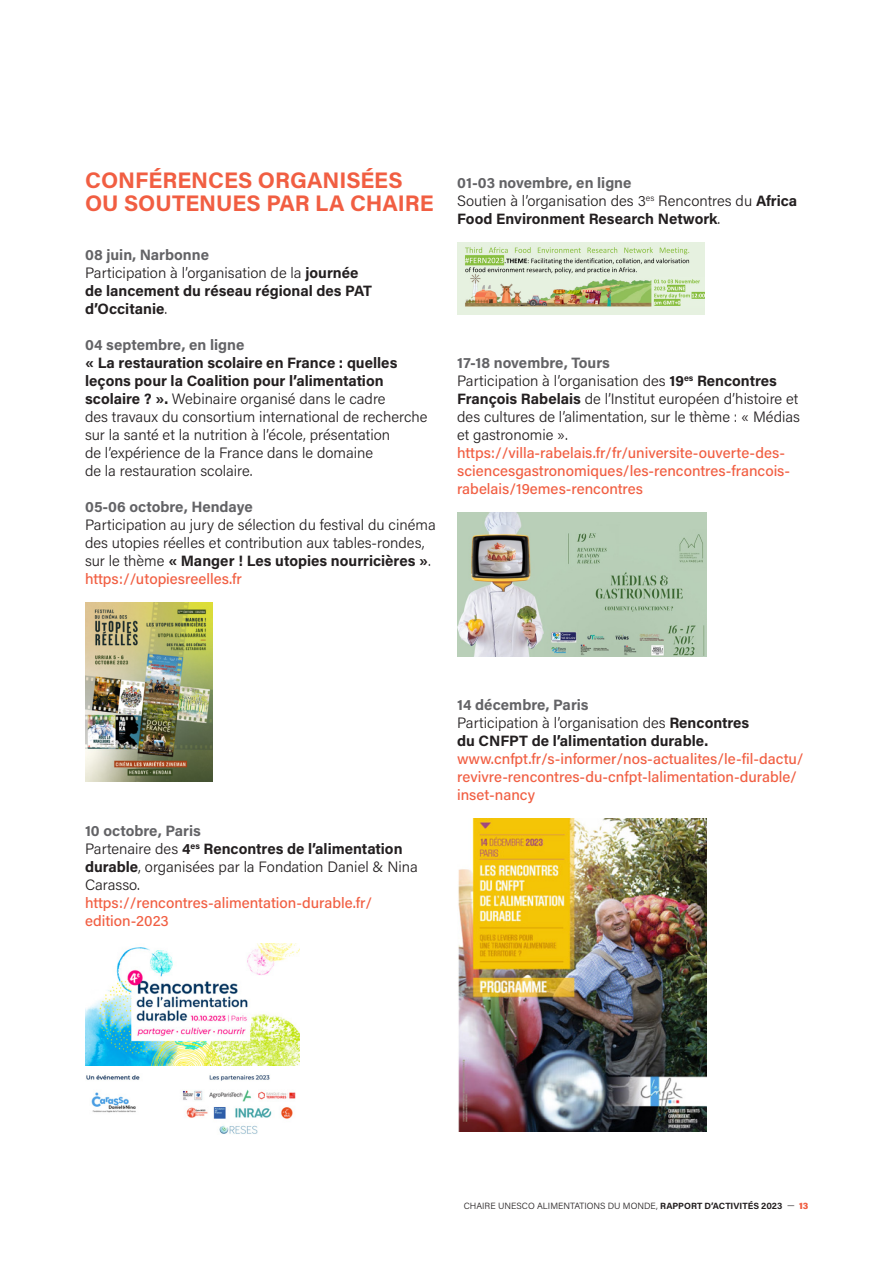
<style>
.page{position:relative;width:893px;height:1263px;background:#fff}
.page>*{position:absolute;margin:0;border:0;box-sizing:border-box;transform-origin:0 0}
.T2{font:700 22.5px/22.5px "Acumin Pro";color:#f15e42}
.TEXTE{font:300 15px/18px "Acumin Pro";color:#231f20}
.TexteWEB{font:500 15px/18px "Acumin Pro";color:#f15e42}
.TEXTE-2{font:700 15px/18px "Acumin Pro";color:#231f20}
.T3_gris{font:700 15px "Acumin Pro";color:#636366}
.t1{font:300 9px "Acumin Pro";letter-spacing:.005em;color:#231f20}
.s1{font-weight:300}
.s2{font-weight:700}
.s3{font-weight:900;color:#f15e42}
</style>
<div class="page">
<img style="left:85px;top:602px;width:127px;height:180px">
<img style="left:85px;top:944px;width:214px;height:121px">
<img style="left:86px;top:1075px;width:210px;height:59px">
<img style="left:457px;top:242px;width:248px;height:72px">
<img style="left:457px;top:512px;width:250px;height:144px">
<img style="left:458px;top:818px;width:249px;height:313px">
<p class="T2" style="left:85px;top:168px;width:350px">CONFÉRENCES ORGANISÉES<br>OU SOUTENUES PAR LA CHAIRE</p>
<p class="T3_gris" style="left:85px;top:244px;width:126px">08 juin, Narbonne</p>
<p class="TEXTE-2" style="left:85px;top:263px;width:288px"><span class="s1">Participation à l’organisation de la</span> journée de lancement du réseau régional des PAT d’Occitanie<span class="s1">.</span></p>
<p class="T3_gris" style="left:85px;top:334px;width:161px">04 septembre, en ligne</p>
<p class="TEXTE" style="left:85px;top:353px;width:344px"><span class="s2">« La restauration scolaire en France : quelles leçons pour la Coalition pour l’alimentation scolaire ? ».</span> Webinaire organisé dans le cadre<br>des travaux du consortium international de recherche sur la santé et la nutrition à l’école, présentation<br>de l’expérience de la France dans le domaine<br>de la restauration scolaire.</p>
<p class="T3_gris" style="left:85px;top:496px;width:169px">05-06 octobre, Hendaye</p>
<p class="TEXTE" style="left:85px;top:515px;width:352px">Participation au jury de sélection du festival du cinéma des utopies réelles et contribution aux tables-rondes, sur le thème <span class="s2">« Manger ! Les utopies nourricières »</span>.</p>
<p class="TexteWEB" style="left:85px;top:569px;width:158px">https://utopiesreelles.fr</p>
<p class="T3_gris" style="left:457px;top:172px;width:176px">01-03 novembre, en ligne</p>
<p class="TEXTE" style="left:457px;top:191px;width:342px">Soutien à l’organisation des 3<sup>es</sup> Rencontres du <span class="s2">Africa<br>Food Environment Research Network</span>.</p>
<p class="T3_gris" style="left:457px;top:352px;width:154px">17-18 novembre, Tours</p>
<p class="TEXTE" style="left:457px;top:371px;width:344px">Participation à l’organisation des <span class="s2">19</span><sup>es</sup> <span class="s2">Rencontres François Rabelais</span> de l’Institut européen d’histoire et des cultures de l’alimentation, sur le thème : « Médias et gastronomie ».</p>
<p class="TexteWEB" style="left:457px;top:443px;width:334px">https://villa-rabelais.fr/fr/universite-ouverte-des&shy;sciencesgastronomiques/les-rencontres-francois&shy;rabelais/19emes-rencontres</p>
<p class="T3_gris" style="left:85px;top:820px;width:117px">10 octobre, Paris</p>
<p class="TEXTE" style="left:85px;top:839px;width:334px">Partenaire des <span class="s2">4</span><sup>es</sup> <span class="s2">Rencontres de l’alimentation durable</span>, organisées par la Fondation Daniel &amp; Nina<br>Carasso.</p>
<p class="TexteWEB" style="left:85px;top:893px;width:289px">https://rencontres-alimentation-durable.fr/ edition-2023</p>
<p class="T3_gris" style="left:457px;top:694px;width:133px">14 décembre, Paris</p>
<p class="TEXTE-2" style="left:457px;top:713px;width:294px"><span class="s1">Participation à l’organisation des</span> Rencontres du CNFPT de l’alimentation durable.</p>
<p class="TexteWEB" style="left:457px;top:749px;width:348px">www.cnfpt.fr/s-informer/nos-actualites/le-fil-dactu/ revivre-rencontres-du-cnfpt-lalimentation-durable/ inset-nancy</p>
<p class="t1" style="left:464px;top:1199px;width:346px">CHAIRE UNESCO ALIMENTATIONS DU MONDE, <span class="s2">RAPPORT D’ACTIVITÉS 2023</span> — <span class="s3">13</span></p>
</div>
